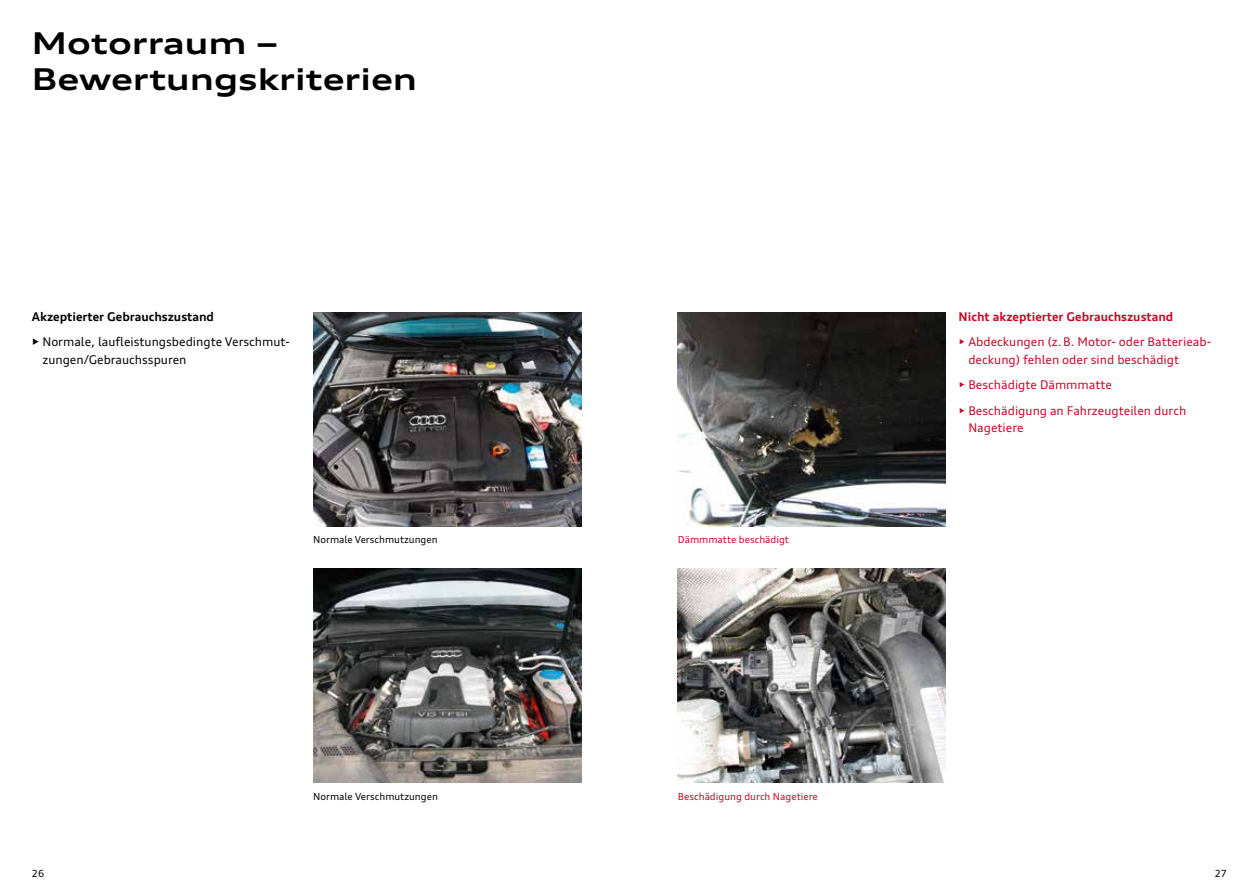
<style>
.page{position:relative;width:1259px;height:893px;background:#fff}
.page>*{position:absolute;margin:0;border:0;box-sizing:border-box;transform-origin:0 0}
.t1{font:700 expanded 30px/36px "Audi Type";color:#000}
.t2{font:12px/17.1px "Audi Type";color:#c90526}
.t3{font:12px/25.7px "Audi Type";color:#000}
.t4{font:700 12px "Audi Type";color:#c90526}
.t5{font:9.75px "Audi Type";color:#000}
.t6{font:9.75px "Audi Type";color:#c90526}
.s1{font-weight:700}
</style>
<div class="page">
<img style="left:313px;top:312px;width:268px;height:214px">
<img style="left:313px;top:569px;width:268px;height:213px">
<img style="left:677px;top:313px;width:269px;height:213px">
<img style="left:677px;top:569px;width:269px;height:213px">
<h1 class="t1" style="left:32px;top:25px;width:386px">Motorraum –<br>Bewertungskriterien</h1>
<p class="t3" style="left:32px;top:304px;width:259px"><span class="s1">Akzeptierter Gebrauchszustand<br>►</span> Normale, laufleistungsbedingte Verschmut-</p>
<p class="t3" style="left:42px;top:346px;width:146px">zungen/Gebrauchsspuren</p>
<p class="t5" style="left:313px;top:534px;width:126px">Normale Verschmutzungen</p>
<p class="t6" style="left:678px;top:534px;width:113px">Dämmmatte beschädigt</p>
<p class="t5" style="left:313px;top:790px;width:126px">Normale Verschmutzungen</p>
<p class="t6" style="left:678px;top:790px;width:141px">Beschädigung durch Nagetiere</p>
<p class="t4" style="left:958px;top:309px;width:216px">Nicht akzeptierter Gebrauchszustand</p>
<p class="t2" style="left:968px;top:333px;width:244px;text-indent:-10px">► Abdeckungen (z.B. Motor- oder Batterieab&shy;deckung) fehlen oder sind beschädigt</p>
<p class="t2" style="left:958px;top:372px;width:229px;line-height:25.7px">► Beschädigte Dämmmatte<br>► Beschädigung an Fahrzeugteilen durch</p>
<p class="t2" style="left:968px;top:419px;width:57px">Nagetiere</p>
<p class="t5" style="left:32px;top:867px;width:14px">26</p>
<p class="t5" style="left:1214px;top:867px;width:14px">27</p>
</div>
